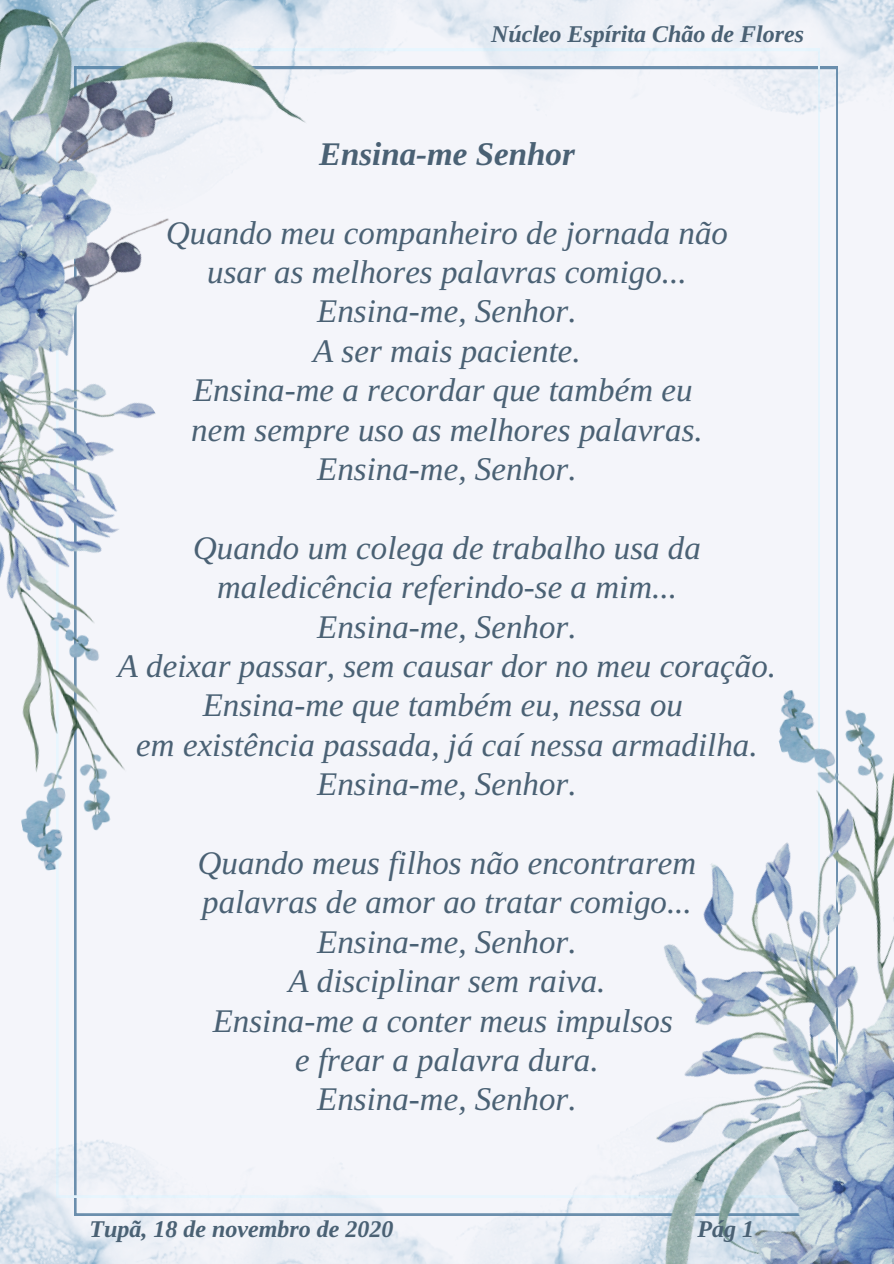
<style>
.page{position:relative;width:894px;height:1264px;background:#fff}
.page>*{position:absolute;margin:0;border:0;box-sizing:border-box;transform-origin:0 0}
.t1{font:italic 33px/39.3px "Libra Serif Modern";color:#4a6174;text-align:center}
.t2{font:italic 700 33px "Libra Serif Modern";color:#4a6174}
.t3{font:italic 700 24px "Libra Serif Modern";color:#4a6174}
</style>
<div class="page">
<div style="left:141px;top:589px;width:678px;height:114px;background:#f4f5fa"></div>
<img style="left:0;top:703px;width:465px;height:560px">
<div style="left:202px;top:0;width:691px;height:589px;background:#f4f5fa"></div>
<img style="left:465px;top:652px;width:428px;height:611px">
<img style="left:0;top:652px;width:141px;height:221px">
<img style="left:0;top:501px;width:202px;height:151px">
<img style="left:0;top:0;width:326px;height:501px">
<p class="t3" style="left:491px;top:20px;width:315px">Núcleo Espírita Chão de Flores</p>
<h2 class="t2" style="left:319px;top:135px;width:257px">Ensina-me Senhor</h2>
<h2 class="t1" style="left:166px;top:213px;width:563px">Quando meu companheiro de jornada não usar as melhores palavras comigo...<br>Ensina-me, Senhor.<br>A ser mais paciente.<br>Ensina-me a recordar que também eu nem sempre uso as melhores palavras.<br>Ensina-me, Senhor.</h2>
<p class="t1" style="left:118px;top:528px;width:659px">Quando um colega de trabalho usa da maledicência referindo-se a mim...<br>Ensina-me, Senhor.<br>A deixar passar, sem causar dor no meu coração.<br>Ensina-me que também eu, nessa ou<br>em existência passada, já caí nessa armadilha.<br>Ensina-me, Senhor.</p>
<p class="t1" style="left:198px;top:843px;width:500px">Quando meus filhos não encontrarem palavras de amor ao tratar comigo...<br>Ensina-me, Senhor.<br>A disciplinar sem raiva.<br>Ensina-me a conter meus impulsos<br>e frear a palavra dura.<br>Ensina-me, Senhor.</p>
<p class="t3" style="left:89px;top:1214px;width:305px">Tupã, 18 de novembro de 2020</p>
<p class="t3" style="left:697px;top:1214px;width:58px">Pág 1</p>
</div>
